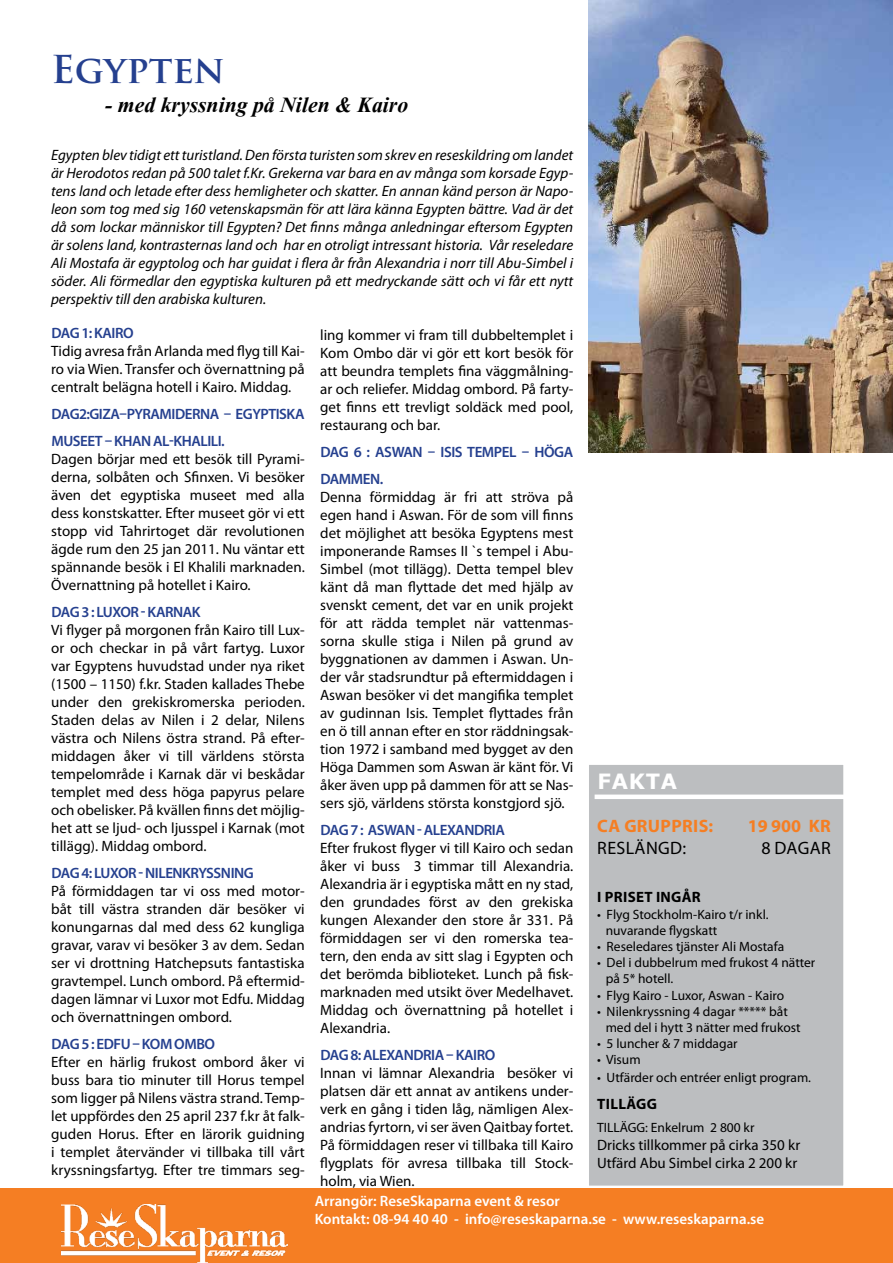
<style>
.page{position:relative;width:893px;height:1263px;background:#fff}
.page>*{position:absolute;margin:0;border:0;box-sizing:border-box;transform-origin:0 0}
.t1{font:700 37.5px "Trajan Pro";color:#25408f}
.t2{font:700 27px "Vijaya";color:#000}
.t3{font:700 21px "Verdana";letter-spacing:.035em;color:#fff}
.t4{font:700 18px "Myriad Pro";letter-spacing:.02em;color:#f57e23}
.t5{font:18px "Myriad Pro";letter-spacing:.02em;color:#000}
.t6{font:15px/18px "Myriad Pro";color:#000;text-align:justify}
.t7{font:italic 15px/18px "Myriad Pro";color:#000;text-align:justify}
.t8{font:600 15px/27px "Myriad Pro";letter-spacing:-.03em;color:#25408f}
.t9{font:600 15px/18px "Myriad Pro";color:#fff}
.t10{font:700 15px "Myriad Pro";letter-spacing:.02em;color:#000}
.t11{font:13.5px/16.2px "Myriad Pro";color:#000}
</style>
<div class="page">
<img style="left:588px;top:0;width:305px;height:453px">
<div style="left:590px;top:766px;width:252px;height:418px;background:#bcbec0"></div>
<div style="left:588px;top:764px;width:256px;height:422px;border:1px solid #fff"></div>
<div style="left:595px;top:794px;width:253px;height:5px;background:#fff"></div>
<div style="left:0;top:1188px;width:893px;height:75px;background:#f57e23"></div>
<img style="left:61px;top:1204px;width:226px;height:58px">
<h1 class="t1" style="left:51px;top:46px;width:175px">Egypten</h1>
<h2 class="t2" style="left:105px;top:83px;width:304px">- med kryssning på Nilen &amp; Kairo</h2>
<p class="t7" style="left:51px;top:146px;width:524px">Egypten blev tidigt ett turistland. Den första turisten som skrev en reseskildring om landet är Herodotos redan på 500 talet f.Kr. Grekerna var bara en av många som korsade Egyp&shy;tens land och letade efter dess hemligheter och skatter. En annan känd person är Napo&shy;leon som tog med sig 160 vetenskapsmän för att lära känna Egypten bättre. Vad är det då som lockar människor till Egypten? Det finns många anledningar eftersom Egypten är solens land, kontrasternas land och har en otroligt intressant historia. Vår reseledare Ali Mostafa är egyptolog och har guidat i flera år från Alexandria i norr till Abu-Simbel i söder. Ali förmedlar den egyptiska kulturen på ett medryckande sätt och vi får ett nytt perspektiv till den arabiska kulturen.</p>
<p class="t8" style="left:51px;top:319px;width:84px">DAG 1: KAIRO</p>
<p class="t6" style="left:51px;top:341px;width:255px">Tidig avresa från Arlanda med flyg till Kai&shy;ro via Wien. Transfer och övernattning på centralt belägna hotell i Kairo. Middag.</p>
<p class="t8" style="left:51px;top:400px;width:255px">DAG2:GIZA–PYRAMIDERNA – EGYPTISKA<br>MUSEET – KHAN AL-KHALILI.</p>
<p class="t6" style="left:51px;top:449px;width:255px">Dagen börjar med ett besök till Pyrami&shy;derna, solbåten och Sfinxen. Vi besöker även det egyptiska museet med alla dess konstskatter. Efter museet gör vi ett stopp vid Tahrirtoget där revolutionen ägde rum den 25 jan 2011. Nu väntar ett spännande besök i El Khalili marknaden.<br>Övernattning på hotellet i Kairo.</p>
<p class="t8" style="left:51px;top:598px;width:151px">DAG 3 : LUXOR - KARNAK</p>
<p class="t6" style="left:51px;top:620px;width:255px">Vi flyger på morgonen från Kairo till Lux&shy;or och checkar in på vårt fartyg. Luxor var Egyptens huvudstad under nya riket (1500 – 1150) f.kr. Staden kallades Thebe under den grekiskromerska perioden.<br>Staden delas av Nilen i 2 delar, Nilens västra och Nilens östra strand. På efter&shy;middagen åker vi till världens största tempelområde i Karnak där vi beskådar templet med dess höga papyrus pelare och obelisker. På kvällen finns det möjlig&shy;het att se ljud- och ljusspel i Karnak (mot tillägg). Middag ombord.</p>
<p class="t8" style="left:51px;top:859px;width:204px">DAG 4: LUXOR - NILENKRYSSNING</p>
<p class="t6" style="left:51px;top:881px;width:255px">På förmiddagen tar vi oss med motor&shy;båt till västra stranden där besöker vi konungarnas dal med dess 62 kungliga gravar, varav vi besöker 3 av dem. Sedan ser vi drottning Hatchepsuts fantastiska gravtempel. Lunch ombord. På eftermid&shy;dagen lämnar vi Luxor mot Edfu. Middag och övernattningen ombord.</p>
<p class="t8" style="left:51px;top:1030px;width:165px">DAG 5 : EDFU – KOM OMBO</p>
<p class="t6" style="left:51px;top:1052px;width:255px">Efter en härlig frukost ombord åker vi buss bara tio minuter till Horus tempel som ligger på Nilens västra strand. Temp&shy;let uppfördes den 25 april 237 f.kr åt falk&shy;guden Horus. Efter en lärorik guidning i templet återvänder vi tillbaka till vårt kryssningsfartyg. Efter tre timmars seg-</p>
<p class="t6" style="left:320px;top:326px;width:255px">ling kommer vi fram till dubbeltemplet i Kom Ombo där vi gör ett kort besök för att beundra templets fina väggmålning&shy;ar och reliefer. Middag ombord. På farty&shy;get finns ett trevligt soldäck med pool, restaurang och bar.</p>
<p class="t8" style="left:320px;top:438px;width:254px">DAG 6 : ASWAN – ISIS TEMPEL – HÖGA<br>DAMMEN.</p>
<p class="t6" style="left:320px;top:488px;width:255px">Denna förmiddag är fri att ströva på egen hand i Aswan. För de som vill finns det möjlighet att besöka Egyptens mest imponerande Ramses II `s tempel i Abu-Simbel (mot tillägg). Detta tempel blev känt då man flyttade det med hjälp av svenskt cement, det var en unik projekt för att rädda templet när vattenmas&shy;sorna skulle stiga i Nilen på grund av byggnationen av dammen i Aswan. Un&shy;der vår stadsrundtur på eftermiddagen i Aswan besöker vi det mangifika templet av gudinnan Isis. Templet flyttades från en ö till annan efter en stor räddningsak&shy;tion 1972 i samband med bygget av den Höga Dammen som Aswan är känt för. Vi åker även upp på dammen för att se Nas&shy;sers sjö, världens största konstgjord sjö.</p>
<p class="t8" style="left:320px;top:816px;width:186px">DAG 7 : ASWAN - ALEXANDRIA</p>
<p class="t6" style="left:320px;top:839px;width:255px">Efter frukost flyger vi till Kairo och sedan åker vi buss 3 timmar till Alexandria.<br>Alexandria är i egyptiska mått en ny stad, den grundades först av den grekiska kungen Alexander den store år 331. På förmiddagen ser vi den romerska tea&shy;tern, den enda av sitt slag i Egypten och det berömda biblioteket. Lunch på fisk&shy;marknaden med utsikt över Medelhavet.<br>Middag och övernattning på hotellet i Alexandria.</p>
<p class="t8" style="left:320px;top:1041px;width:177px">DAG 8: ALEXANDRIA – KAIRO</p>
<p class="t6" style="left:320px;top:1064px;width:255px">Innan vi lämnar Alexandria besöker vi platsen där ett annat av antikens under&shy;verk en gång i tiden låg, nämligen Alex&shy;andrias fyrtorn, vi ser även Qaitbay fortet.<br>På förmiddagen reser vi tillbaka till Kairo flygplats för avresa tillbaka till Stock&shy;holm, via Wien.</p>
<h3 class="t3" style="left:597px;top:766px;width:81px">FAKTA</h3>
<p class="t4" style="left:597px;top:814px;width:118px">CA GRUPPRIS:</p>
<p class="t4" style="left:748px;top:814px;width:83px">19 900 KR</p>
<p class="t5" style="left:597px;top:837px;width:90px">RESLÄNGD:</p>
<p class="t5" style="left:761px;top:837px;width:71px">8 DAGAR</p>
<p class="t10" style="left:597px;top:887px;width:105px">I PRISET INGÅR</p>
<p class="t11" style="left:606px;top:906px;width:164px;text-indent:-9px">• Flyg Stockholm-Kairo t/r inkl. nuvarande flygskatt</p>
<p class="t11" style="left:597px;top:938px;width:189px">• Reseledares tjänster Ali Mostafa</p>
<p class="t11" style="left:606px;top:954px;width:211px;text-indent:-9px">• Del i dubbelrum med frukost 4 nätter på 5* hotell.</p>
<p class="t11" style="left:597px;top:987px;width:189px">• Flyg Kairo - Luxor, Aswan - Kairo</p>
<p class="t11" style="left:606px;top:1003px;width:196px;text-indent:-9px">• Nilenkryssning 4 dagar ***** båt med del i hytt 3 nätter med frukost</p>
<p class="t11" style="left:597px;top:1035px;width:142px">• 5 luncher &amp; 7 middagar</p>
<p class="t11" style="left:597px;top:1051px;width:45px">• Visum</p>
<p class="t11" style="left:597px;top:1069px;width:215px">• Utfärder och entréer enligt program.</p>
<p class="t10" style="left:597px;top:1094px;width:50px">TILLÄGG</p>
<p class="t11" style="left:597px;top:1119px;width:159px">TILLÄGG: Enkelrum 2 800 kr</p>
<p class="t6" style="left:597px;top:1136px;width:205px">Dricks tillkommer på cirka 350 kr<br>Utfärd Abu Simbel cirka 2 200 kr</p>
<p class="t9" style="left:315px;top:1191px;width:451px">Arrangör: ReseSkaparna event &amp; resor<br>Kontakt: 08-94 40 40 - info@reseskaparna.se - www.reseskaparna.se</p>
</div>
